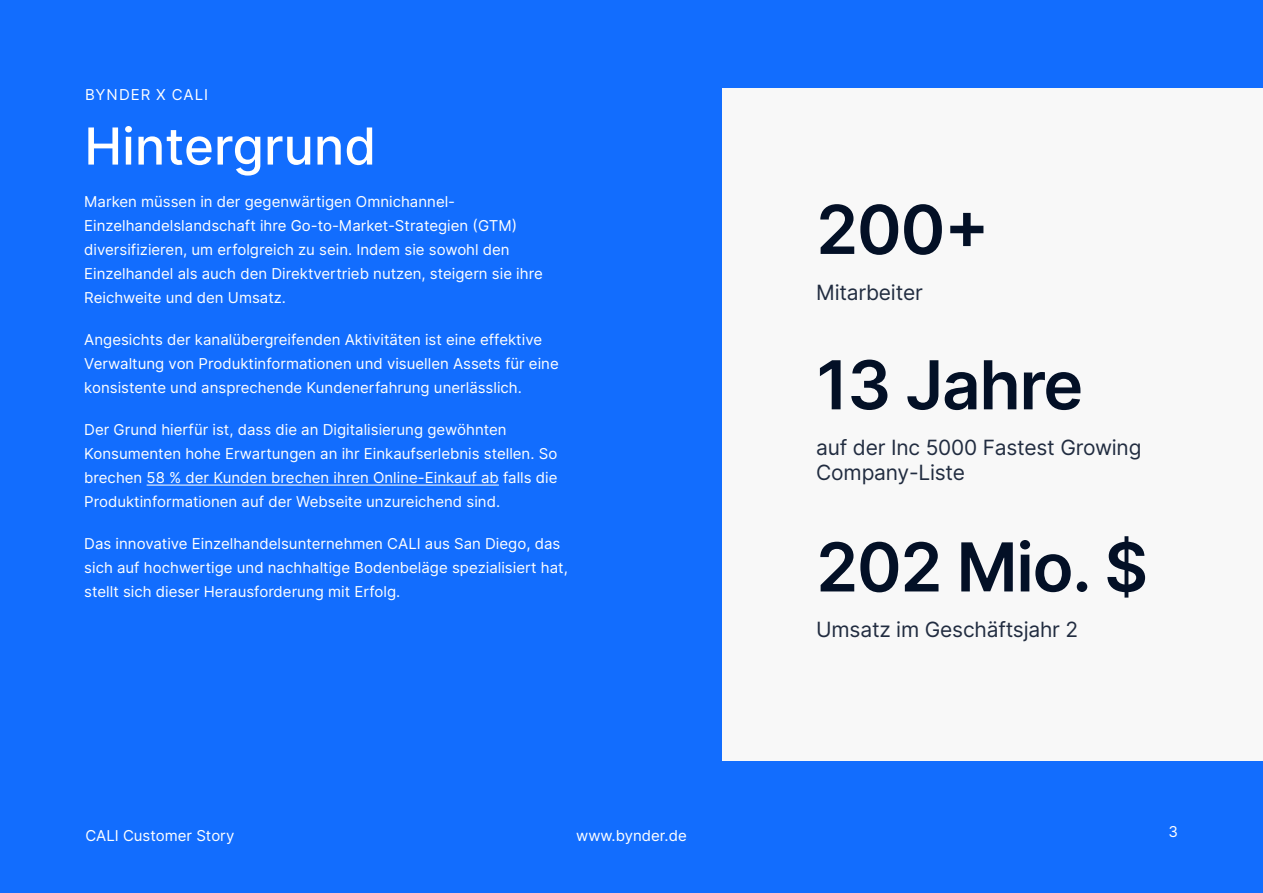
<style>
.page{position:relative;width:1263px;height:893px;background:#126dfe}
.page>*{position:absolute;margin:0;border:0;box-sizing:border-box;transform-origin:0 0}
.t1{font:600 67.5px "Inter";letter-spacing:-.02em;color:#031026}
.t2{font:500 51px "Inter";color:#fff}
.t3{font:21px/25.2px "Inter";letter-spacing:-.01em;color:#212c40}
.t4{font:15px/24px "Inter";color:#fff}
.t5{font:15px "Inter";letter-spacing:.07em;color:#fff}
</style>
<div class="page">
<div style="left:722px;top:89px;width:541px;height:672px;background:#f8f8f8"></div>
<hr style="left:147px;top:485px;width:352px;height:1px;background:#fff">
<p class="t5" style="left:85px;top:83px;width:124px">BYNDER X CALI</p>
<h2 class="t2" style="left:84px;top:109px;width:293px">Hintergrund</h2>
<p class="t4" style="left:84px;top:189px;width:460px">Marken müssen in der gegenwärtigen Omnichannel-Einzelhandelslandschaft ihre Go-to-Market-Strategien (GTM) diversifizieren, um erfolgreich zu sein. Indem sie sowohl den Einzelhandel als auch den Direktvertrieb nutzen, steigern sie ihre Reichweite und den Umsatz.</p>
<p class="t4" style="left:84px;top:327px;width:476px">Angesichts der kanalübergreifenden Aktivitäten ist eine effektive<br>Verwaltung von Produktinformationen und visuellen Assets für eine konsistente und ansprechende Kundenerfahrung unerlässlich.</p>
<p class="t4" style="left:84px;top:417px;width:475px">Der Grund hierfür ist, dass die an Digitalisierung gewöhnten Konsumenten hohe Erwartungen an ihr Einkaufserlebnis stellen. So brechen 58 % der Kunden brechen ihren Online-Einkauf ab falls die Produktinformationen auf der Webseite unzureichend sind.</p>
<p class="t4" style="left:84px;top:531px;width:485px">Das innovative Einzelhandelsunternehmen CALI aus San Diego, das sich auf hochwertige und nachhaltige Bodenbeläge spezialisiert hat, stellt sich dieser Herausforderung mit Erfolg.</p>
<h1 class="t1" style="left:816px;top:179px;width:175px">200+</h1>
<h3 class="t3" style="left:816px;top:279px;width:108px">Mitarbeiter</h3>
<h1 class="t1" style="left:816px;top:335px;width:269px">13 Jahre</h1>
<h3 class="t3" style="left:816px;top:434px;width:327px">auf der Inc 5000 Fastest Growing<br>Company-Liste</h3>
<h1 class="t1" style="left:816px;top:517px;width:333px">202 Mio. $</h1>
<h3 class="t3" style="left:816px;top:616px;width:264px">Umsatz im Geschäftsjahr 2</h3>
<p class="t4" style="left:85px;top:823px;width:151px">CALI Customer Story</p>
<p class="t4" style="left:576px;top:823px;width:112px">www.bynder.de</p>
<p class="t4" style="left:1168px;top:820px;width:11px">3</p>
</div>
